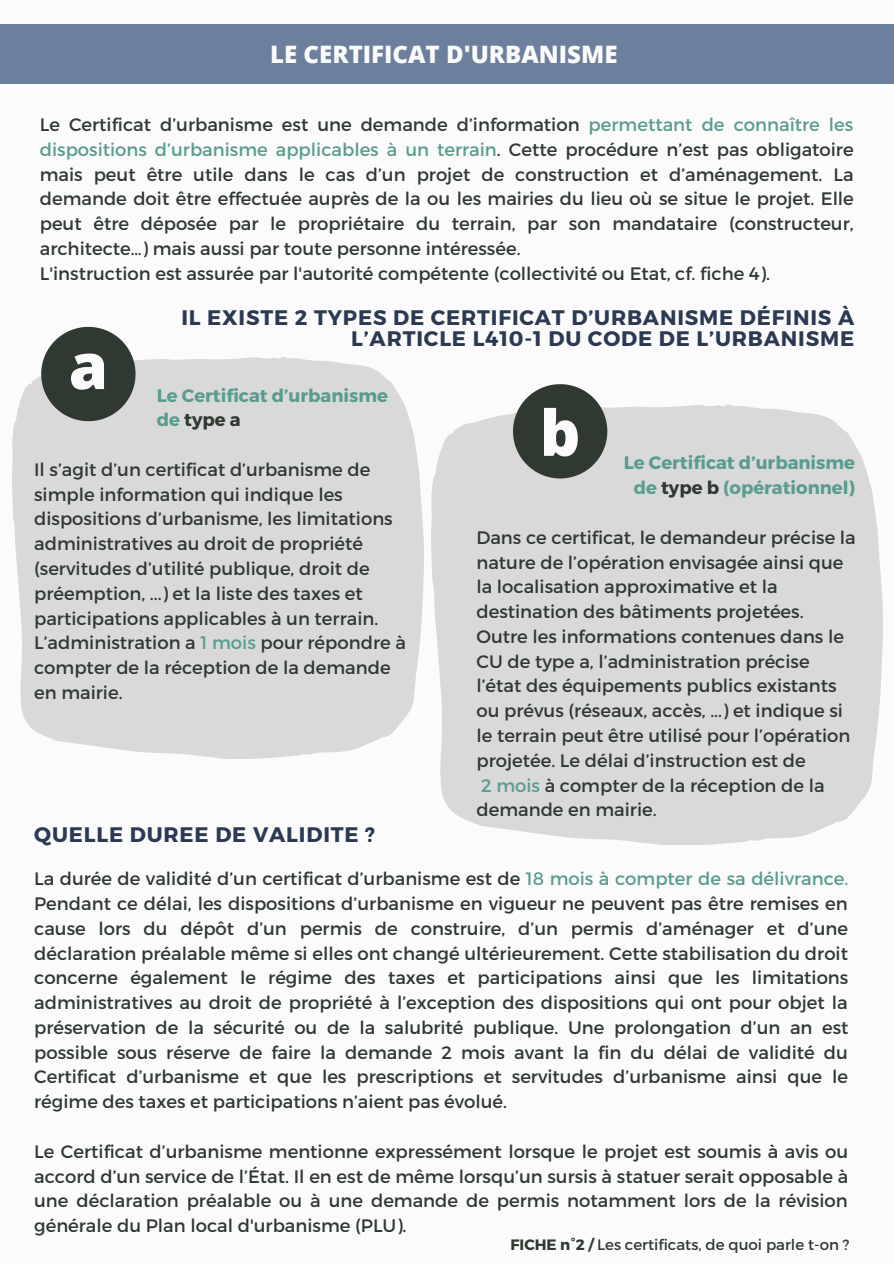
<style>
.page{position:relative;width:894px;height:1264px;background:#fff}
.page>*{position:absolute;margin:0;border:0;box-sizing:border-box;transform-origin:0 0}
.t1{font:800 63.15px "Open Sans";color:#fbfbfb}
.t2{font:800 24px "Open Sans";color:#fbfbfb}
.t3{font:700 21px/21.5px "Montserrat";letter-spacing:.04em;color:#2c3953;text-align:right}
.t4{font:18px/24.8px "Montserrat";color:#2f3831;text-align:justify}
.t5{font:700 18px "Montserrat";color:#599c90}
.t6{font:700 18px "Montserrat";color:#2f3831}
.t7{font:15px "Montserrat";color:#2f3831}
.s1{color:#599c90}
.s2{color:#2f3831}
.s3{font-weight:700}
</style>
<div class="page">
<div style="left:0;top:0;width:893px;height:1263px;background:#fbfbfb"></div>
<div style="left:0;top:25px;width:893px;height:59px;background:#6c7f9d"></div>
<svg style="left:431px;top:404px;width:451px;height:441px;background:#dbdbdb"></svg>
<svg style="left:12px;top:357px;width:411px;height:401px;background:#dbdbdb"></svg>
<svg style="left:41px;top:327px;width:94px;height:94px;background:#565d57"></svg>
<svg style="left:513px;top:384px;width:94px;height:94px;background:#565d57"></svg>
<p class="t2" style="left:270px;top:38px;width:349px">LE CERTIFICAT D'URBANISME</p>
<p class="t4" style="left:40px;top:111px;width:815px">Le Certificat d’urbanisme est une demande d’information <span class="s1">permettant de connaître les dispositions d’urbanisme applicables à un terrain</span>. Cette procédure n’est pas obligatoire mais peut être utile dans le cas d’un projet de construction et d’aménagement. La demande doit être effectuée auprès de la ou les mairies du lieu où se situe le projet. Elle peut être déposée par le propriétaire du terrain, par son mandataire (constructeur, architecte…) mais aussi par toute personne intéressée.</p>
<p class="t4" style="left:40px;top:260px;width:731px">L'instruction est assurée par l'autorité compétente (collectivité ou Etat, cf. fiche 4).</p>
<p class="t3" style="left:181px;top:305px;width:674px">IL EXISTE 2 TYPES DE CERTIFICAT D’URBANISME DÉFINIS À<br>L’ARTICLE L410-1 DU CODE DE L’URBANISME</p>
<p class="t1" style="left:69px;top:321px;width:41px">a</p>
<p class="t5" style="left:157px;top:383px;width:233px">Le Certificat d’urbanisme</p>
<p class="t6" style="left:157px;top:408px;width:85px"><span class="s1">de</span> type a</p>
<p class="t4" style="left:34px;top:456px;width:373px;text-align:left">Il s’agit d’un certificat d’urbanisme de simple information qui indique les dispositions d’urbanisme, les limitations administratives au droit de propriété (servitudes d’utilité publique, droit de préemption, ...) et la liste des taxes et participations applicables à un terrain.<br>L’administration a <span class="s1">1 mois</span> pour répondre à compter de la réception de la demande en mairie.</p>
<p class="t5" style="left:623px;top:451px;width:233px">Le Certificat d’urbanisme</p>
<p class="t1" style="left:539px;top:388px;width:42px">b</p>
<p class="t5" style="left:633px;top:476px;width:223px">de <span class="s2">type b</span> (opérationnel)</p>
<p class="t4" style="left:476px;top:524px;width:381px;text-align:left">Dans ce certificat, le demandeur précise la nature de l’opération envisagée ainsi que la localisation approximative et la destination des bâtiments projetées.<br>Outre les informations contenues dans le CU de type a, l’administration précise l’état des équipements publics existants ou prévus (réseaux, accès, ...) et indique si le terrain peut être utilisé pour l’opération projetée. Le délai d’instruction est de<br><span class="s1">2 mois</span> à compter de la réception de la demande en mairie.</p>
<p class="t3" style="left:34px;top:822px;width:342px">QUELLE DUREE DE VALIDITE ?</p>
<p class="t4" style="left:34px;top:865px;width:815px">La durée de validité d’un certificat d’urbanisme est de <span class="s1">18 mois à compter de sa délivrance.<br></span>Pendant ce délai, les dispositions d’urbanisme en vigueur ne peuvent pas être remises en cause lors du dépôt d’un permis de construire, d’un permis d’aménager et d’une déclaration préalable même si elles ont changé ultérieurement. Cette stabilisation du droit concerne également le régime des taxes et participations ainsi que les limitations administratives au droit de propriété à l’exception des dispositions qui ont pour objet la préservation de la sécurité ou de la salubrité publique. Une prolongation d’un an est possible sous réserve de faire la demande 2 mois avant la fin du délai de validité du Certificat d’urbanisme et que les prescriptions et servitudes d’urbanisme ainsi que le régime des taxes et participations n’aient pas évolué.</p>
<p class="t4" style="left:34px;top:1138px;width:815px">Le Certificat d’urbanisme mentionne expressément lorsque le projet est soumis à avis ou accord d’un service de l’État. Il en est de même lorsqu’un sursis à statuer serait opposable à une déclaration préalable ou à une demande de permis notamment lors de la révision générale du Plan local d'urbanisme (PLU).</p>
<p class="t7" style="left:510px;top:1235px;width:340px"><span class="s3">FICHE n°2 /</span> Les certificats, de quoi parle t-on ?</p>
</div>
